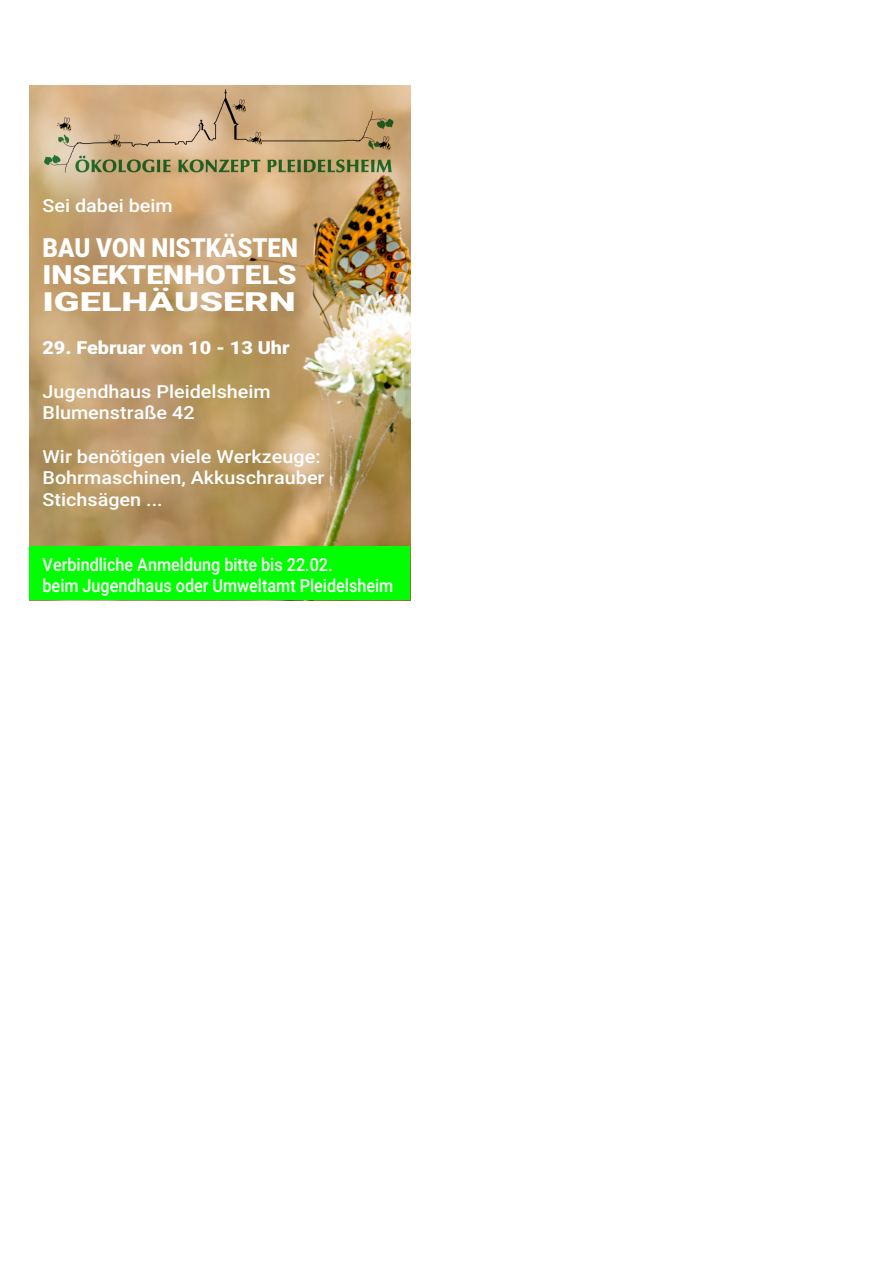
<style>
.page{position:relative;width:893px;height:1263px;background:#fff}
.page>*{position:absolute;margin:0;border:0;box-sizing:border-box;transform-origin:0 0}
.t1{font:900 26.4px "Roboto";color:#fff;scale:.91 1}
.t2{font:900 26.4px "Roboto";color:#fff;scale:1.14 1}
.t3{font:900 26.4px "Roboto";color:#fff;scale:1.44 1}
.t4{font:500 18px "Roboto";color:#fff;scale:1.1 1}
.t5{font:500 18px "Roboto";color:#fff;scale:.9 1}
.t6{font:900 18px "Roboto";color:#fff;scale:1.1 1}
</style>
<div class="page">
<img style="left:30px;top:85px;width:380px;height:461px">
<img style="left:32px;top:85px;width:370px;height:91px">
<div style="left:29px;top:546px;width:381px;height:54px;background:#0f0"></div>
<p class="t4" style="left:43px;top:193px;width:120px">Sei dabei beim</p>
<p class="t1" style="left:43px;top:229px;width:282px">BAU VON NISTKÄSTEN</p>
<p class="t2" style="left:43px;top:256px;width:224px">INSEKTENHOTELS</p>
<p class="t3" style="left:43px;top:283px;width:177px">IGELHÄUSERN</p>
<p class="t6" style="left:43px;top:335px;width:226px">29. Februar von 10 - 13 Uhr</p>
<p class="t4" style="left:43px;top:379px;width:209px">Jugendhaus Pleidelsheim</p>
<p class="t4" style="left:43px;top:400px;width:140px">Blumenstraße 42</p>
<p class="t4" style="left:43px;top:443px;width:254px">Wir benötigen viele Werkzeuge:</p>
<p class="t4" style="left:43px;top:465px;width:258px">Bohrmaschinen, Akkuschrauber</p>
<p class="t4" style="left:43px;top:487px;width:111px">Stichsägen ...</p>
<p class="t5" style="left:43px;top:551px;width:324px">Verbindliche Anmeldung bitte bis 22.02.</p>
<p class="t5" style="left:43px;top:573px;width:391px">beim Jugendhaus oder Umweltamt Pleidelsheim</p>
</div>
